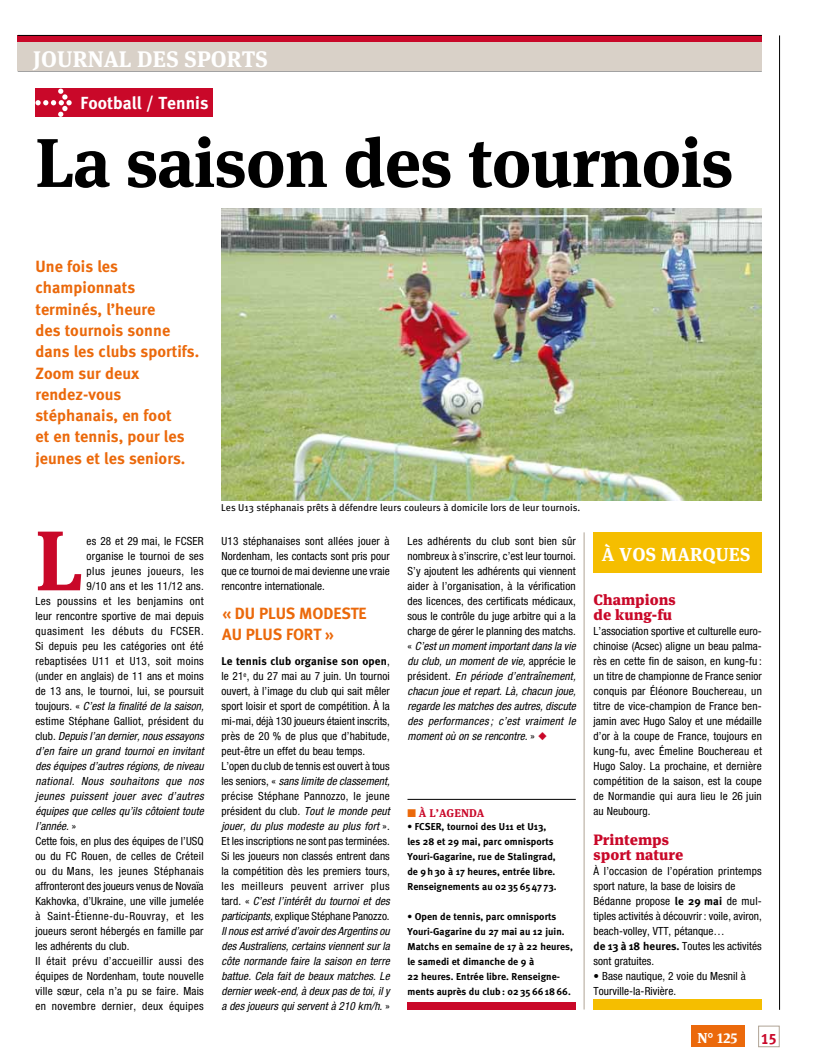
<style>
.page{position:relative;width:815px;height:1063px;background:#fff}
.page>*{position:absolute;margin:0;border:0;box-sizing:border-box;transform-origin:0 0}
.t1{font:700 84.5px "Meta Serif OT";color:#c90829}
.t2{font:700 68.75px "Meta Serif OT";letter-spacing:-.01em;color:#000}
.t3{font:700 22.5px "Meta Serif OT";letter-spacing:.005em;color:#fff}
.t4{font:700 18.75px "Meta Serif OT";letter-spacing:.06em;color:#fff}
.t5{font:700 17.5px "Meta";letter-spacing:.005em;color:#fff}
.t6{font:700 16.25px/21.2px "Meta";letter-spacing:.005em;color:#eb690b}
.t7{font:900 15px/15px "Meta Serif OT";letter-spacing:.005em;color:#c90829}
.t8{font:15px "Meta Bold LF Caps";color:#c90829}
.t9{font:700 14.38px "Meta Serif OT";color:#fff}
.t10{font:condensed 11.25px/15px "Helvetica Neue";letter-spacing:.01em;color:#000;text-align:justify}
.t11{font:italic condensed 11.25px "Helvetica Neue";letter-spacing:.005em;color:#000}
.t12{font:condensed 11.25px "Helvetica Neue";letter-spacing:.035em;color:#000}
.t13{font:condensed 11.25px "Helvetica Neue";letter-spacing:.03em;color:#000}
.t14{font:condensed 11.25px "Helvetica Neue";letter-spacing:.04em;color:#000}
.t15{font:italic condensed 11.25px "Helvetica Neue";letter-spacing:.03em;color:#000}
.t16{font:italic condensed 11.25px "Helvetica Neue";letter-spacing:.04em;color:#000}
.t17{font:700 11.25px "Meta";letter-spacing:.01em;color:#000}
.t18{font:condensed 11.25px "Helvetica Neue";letter-spacing:.05em;color:#000}
.t19{font:700 11.25px "Meta Serif OT";color:#c90829}
.t20{font:700 10px/15px "Meta";letter-spacing:.005em;color:#000}
.t21{font:10px "Meta";letter-spacing:.005em;color:#000}
.s1{font-style:normal}
.s2{font-family:"Helvetica Neue";font-weight:400;font-stretch:condensed}
.s3{font-style:italic}
.s4{font-family:"Meta";font-weight:700;font-stretch:normal}
</style>
<div class="page">
<hr style="left:779px;top:35px;width:1px;height:975px;background:#000">
<div style="left:691px;top:1026px;width:53px;height:21px;background:#eb690b"></div>
<div style="left:758px;top:1026px;width:22px;height:21px;border:1px solid #b0a495"></div>
<div style="left:18px;top:35px;width:744px;height:8px;background:#c90829"></div>
<hr style="left:18px;top:35px;width:744px;height:1px;background:#000">
<hr style="left:18px;top:71px;width:744px;height:1px;background:#000">
<div style="left:18px;top:43px;width:744px;height:28px;background:#d9d1c8"></div>
<div style="left:35px;top:89px;width:178px;height:28px;background:#c90829"></div>
<svg style="left:35px;top:89px;width:37px;height:28px"></svg>
<hr style="left:407px;top:799px;width:169px;height:1px;background:#000">
<img style="left:221px;top:208px;width:541px;height:293px">
<div style="left:593px;top:999px;width:168px;height:10px;background:#f5be00"></div>
<hr style="left:584px;top:532px;width:1px;height:478px;background:#b0a495">
<div style="left:593px;top:532px;width:168px;height:40px;background:#f5be00"></div>
<div style="left:407px;top:1003px;width:169px;height:7px;background:#c90829"></div>
<h3 class="t3" style="left:33px;top:45px;width:236px">JOURNAL DES SPORTS</h3>
<h3 class="t5" style="left:81px;top:92px;width:129px">Football / Tennis</h3>
<h2 class="t2" style="left:35px;top:121px;width:700px">LA SAISON DES TOURNOIS</h2>
<h3 class="t6" style="left:35px;top:256px;width:165px">Une fois les championnats terminés, l’heure<br>des tournois sonne dans les clubs sportifs.<br>Zoom sur deux rendez-vous stéphanais, en foot<br>et en tennis, pour les jeunes et les seniors.</h3>
<h1 class="t1" style="left:35px;top:509px;width:45px">L</h1>
<p class="t10" style="left:87px;top:534px;width:119px">es 28 et 29 mai, le FCSER</p>
<p class="t10" style="left:87px;top:549px;width:119px">organise le tournoi de ses</p>
<p class="t14" style="left:87px;top:565px;width:119px">plus jeunes joueurs, les</p>
<p class="t10" style="left:87px;top:579px;width:119px">9/10 ans et les 11/12 ans.</p>
<p class="t12" style="left:35px;top:595px;width:170px">Les poussins et les benjamins ont</p>
<p class="t10" style="left:35px;top:609px;width:170px">leur rencontre sportive de mai depuis</p>
<p class="t18" style="left:35px;top:625px;width:170px">quasiment les débuts du FCSER.</p>
<p class="t10" style="left:35px;top:639px;width:170px">Si depuis peu les catégories ont été</p>
<p class="t13" style="left:35px;top:655px;width:170px">rebaptisées U11 et U13, soit moins</p>
<p class="t10" style="left:35px;top:669px;width:170px">(under en anglais) de 11 ans et moins</p>
<p class="t10" style="left:35px;top:684px;width:170px">de 13 ans, le tournoi, lui, se poursuit</p>
<p class="t11" style="left:35px;top:700px;width:170px"><span class="s1">toujours. «</span> C’est la finalité de la saison,</p>
<p class="t10" style="left:35px;top:714px;width:170px">estime Stéphane Galliot, président du</p>
<p class="t11" style="left:35px;top:730px;width:170px"><span class="s1">club.</span> Depuis l’an dernier, nous essayons</p>
<p class="t11" style="left:35px;top:745px;width:170px">d’en faire un grand tournoi en invitant</p>
<p class="t11" style="left:35px;top:760px;width:170px">des équipes d’autres régions, de niveau</p>
<p class="t16" style="left:35px;top:775px;width:170px">national. Nous souhaitons que nos</p>
<p class="t15" style="left:35px;top:790px;width:170px">jeunes puissent jouer avec d’autres</p>
<p class="t11" style="left:35px;top:805px;width:170px">équipes que celles qu’ils côtoient toute</p>
<p class="t11" style="left:35px;top:820px;width:42px">l’année. <span class="s1">»</span></p>
<p class="t10" style="left:35px;top:834px;width:170px">Cette fois, en plus des équipes de l’USQ</p>
<p class="t10" style="left:35px;top:849px;width:170px">ou du FC Rouen, de celles de Créteil</p>
<p class="t12" style="left:35px;top:865px;width:170px">ou du Mans, les jeunes Stéphanais</p>
<p class="t10" style="left:35px;top:879px;width:170px">affronteront des joueurs venus de Novaïa</p>
<p class="t10" style="left:35px;top:894px;width:170px">Kakhovka, d’Ukraine, une ville jumelée</p>
<p class="t14" style="left:35px;top:910px;width:170px">à Saint-Étienne-du-Rouvray, et les</p>
<p class="t10" style="left:35px;top:924px;width:170px">joueurs seront hébergés en famille par</p>
<p class="t10" style="left:35px;top:939px;width:96px">les adhérents du club.</p>
<p class="t12" style="left:35px;top:955px;width:170px">Il était prévu d’accueillir aussi des</p>
<p class="t10" style="left:35px;top:969px;width:170px">équipes de Nordenham, toute nouvelle</p>
<p class="t10" style="left:35px;top:984px;width:170px">ville sœur, cela n’a pu se faire. Mais</p>
<p class="t13" style="left:35px;top:1000px;width:170px">en novembre dernier, deux équipes</p>
<p class="t21" style="left:221px;top:502px;width:361px">Les U13 stéphanais prêts à défendre leurs couleurs à domicile lors de leur tournois.</p>
<p class="t10" style="left:221px;top:534px;width:170px">U13 stéphanaises sont allées jouer à Nordenham, les contacts sont pris pour que ce tournoi de mai devienne une vraie rencontre internationale.</p>
<h3 class="t6" style="left:222px;top:602px;width:146px">« Du plus modeste au plus fort »</h3>
<p class="t17" style="left:221px;top:655px;width:170px">Le tennis club organise son open<span class="s2">,</span></p>
<p class="t10" style="left:221px;top:669px;width:170px;text-align:left">le 21<sup>e</sup>, du 27 mai au 7 juin. Un tournoi ouvert, à l’image du club qui sait mêler sport loisir et sport de compétition. À la mi-mai, déjà 130 joueurs étaient inscrits, près de 20 % de plus que d’habitude, peut-être un effet du beau temps.<br>L’open du club de tennis est ouvert à tous les seniors, « <span class="s3">sans limite de classement, </span>précise Stéphane Pannozzo, le jeune président du club<span class="s3">. Tout le monde peut jouer, du plus modeste au plus fort</span> ».<br>Et les inscriptions ne sont pas terminées.<br>Si les joueurs non classés entrent dans la compétition dès les premiers tours, les meilleurs peuvent arriver plus tard. « <span class="s3">C’est l’intérêt du tournoi et des participants,</span> explique Stéphane Panozzo.<br><span class="s3">Il nous est arrivé d’avoir des Argentins ou des Australiens, certains viennent sur la côte normande faire la saison en terre battue. Cela fait de beaux matches. Le dernier week-end, à deux pas de toi, il y a des joueurs qui servent à 210 km/h.</span> »</p>
<p class="t10" style="left:407px;top:534px;width:170px">Les adhérents du club sont bien sûr nombreux à s’inscrire, c’est leur tournoi.<br>S’y ajoutent les adhérents qui viennent aider à l’organisation, à la vérification des licences, des certificats médicaux, sous le contrôle du juge arbitre qui a la charge de gérer le planning des matchs. « <span class="s3">C’est un moment important dans la vie du club, un moment de vie,</span> apprécie le président. <span class="s3">En période d’entraînement, chacun joue et repart. Là, chacun joue, regarde les matches des autres, discute des performances ; c’est vraiment le moment où on se rencontre.</span> »</p>
<p class="t19" style="left:419px;top:806px;width:59px">À L’AGENDA</p>
<p class="t20" style="left:407px;top:819px;width:14px">• FCSER</p>
<p class="t20" style="left:407px;top:819px;width:151px;text-indent:34px">, tournoi des U11 et U13, les 28 et 29 mai, parc omnisports<br>Youri-Gagarine, rue de Stalingrad, de 9h30 à 17 heures, entrée libre.<br>Renseignements au 02 3565 47 73.</p>
<p class="t20" style="left:407px;top:909px;width:167px">• Open de tennis, parc omnisports Youri-Gagarine du 27 mai au 12 juin.<br>Matchs en semaine de 17 à 22 heures, le samedi et dimanche de 9 à<br>22 heures. Entrée libre. Renseigne&shy;ments auprès du club : 0235661866.</p>
<h3 class="t4" style="left:602px;top:543px;width:150px">À VOS MARQUES</h3>
<h3 class="t7" style="left:594px;top:593px;width:84px">Champions de kung-fu</h3>
<p class="t10" style="left:593px;top:624px;width:170px">L’association sportive et culturelle euro&shy;chinoise (Acsec) aligne un beau palma&shy;rès en cette fin de saison, en kung-fu : un titre de championne de France senior conquis par Éléonore Bouchereau, un titre de vice-champion de France ben&shy;jamin avec Hugo Saloy et une médaille d’or à la coupe de France, toujours en kung-fu, avec Émeline Bouchereau et Hugo Saloy. La prochaine, et dernière compétition de la saison, est la coupe de Normandie qui aura lieu le 26 juin au Neubourg.</p>
<h3 class="t7" style="left:594px;top:833px;width:91px">Printemps sport nature</h3>
<p class="t10" style="left:594px;top:864px;width:170px;text-align:left">À l’occasion de l’opération printemps sport nature, la base de loisirs de Bédanne propose <span class="s4">le 29 mai</span> de mul&shy;tiples activités à découvrir: voile, aviron, beach-volley, VTT, pétanque…<br><span class="s4">de 13 à 18 heures.</span> Toutes les activités sont gratuites.</p>
<p class="t10" style="left:594px;top:969px;width:154px">• Base nautique, 2 voie du Mesnil à<br>Tourville-la-Rivière.</p>
<p class="t9" style="left:697px;top:1030px;width:42px">N° 125</p>
<h3 class="t8" style="left:761px;top:1029px;width:18px">15</h3>
</div>
